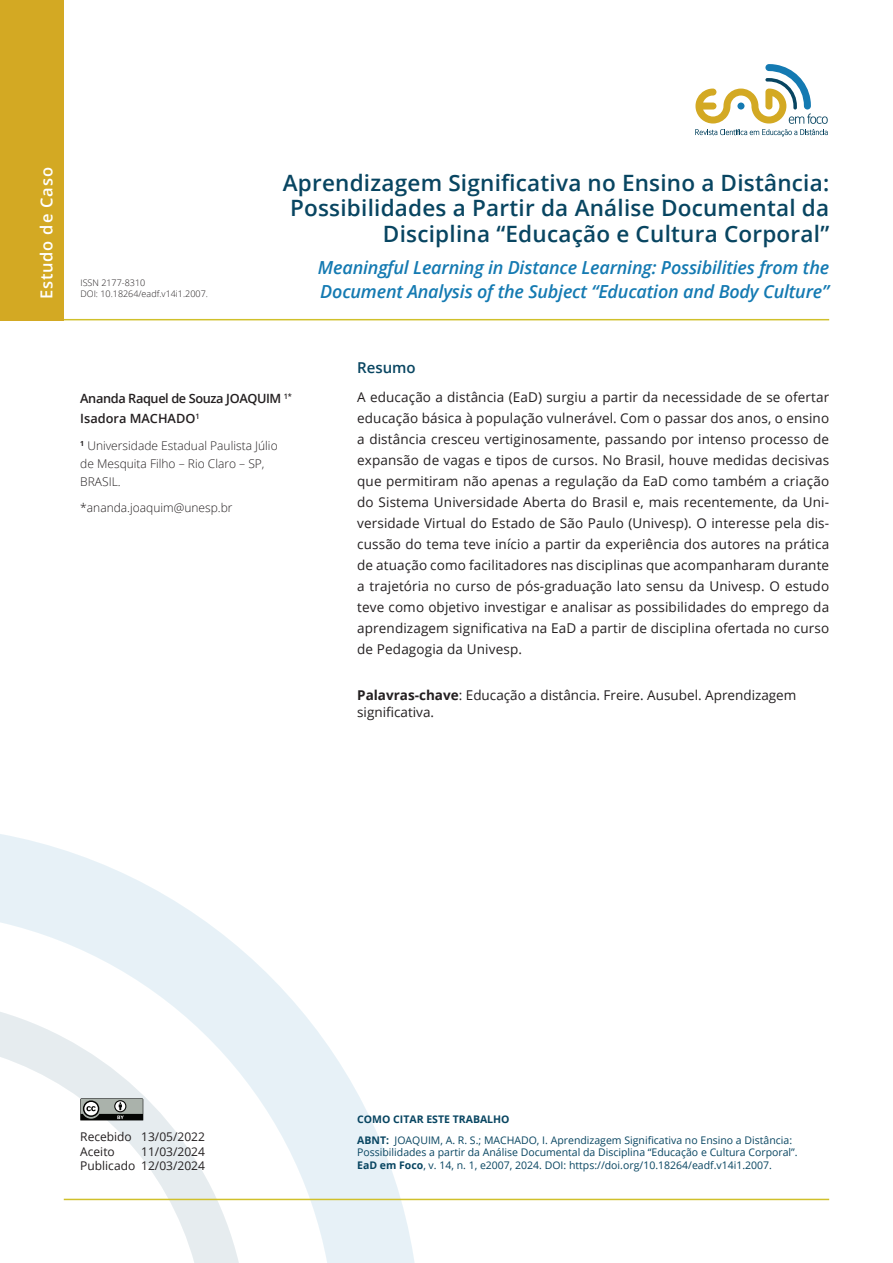
<style>
.page{position:relative;width:893px;height:1263px;background:#fff}
.page>*{position:absolute;margin:0;border:0;box-sizing:border-box;transform-origin:0 0}
.titulo_artigo{font:600 22.5px/25.5px "Open Sans";letter-spacing:.01em;color:#084561;text-align:right}
.titulo_artigo_inglês{font:italic 600 18px "Open Sans";letter-spacing:-.01em;color:#147ab2}
.Seção{font:600 16.5px "Open Sans";letter-spacing:.05em;color:#fff}
.Resumo{font:600 15px "Open Sans";color:#084561}
.texto_resumo{font:13.5px/21px "Open Sans";letter-spacing:.01em;color:#231f20;text-align:justify}
.palavras_chave{font:13.5px/16.2px "Open Sans";color:#231f20}
.Autor{font:600 12.75px "Open Sans";letter-spacing:-.03em;color:#231f20}
.Autor-2{font:600 12.75px "Open Sans";color:#231f20}
.creditos_autores{font:300 12px/18px "Open Sans";color:#231f20}
.t1{font:12px/14.4px "Open Sans";color:#231f20}
.t2{font:10.5px/21.1px "Open Sans";color:#084561}
.t3{font:300 9px/10.8px "Open Sans";color:#231f20}
.s1{font-weight:700}
</style>
<div class="page">
<hr style="left:0;top:319px;width:829px;height:1px;background:#d0c02b">
<svg style="left:0;top:834px;width:415px;height:429px"></svg>
<hr style="left:64px;top:1199px;width:765px;height:1px;background:#d0c02b">
<div style="left:0;top:0;width:64px;height:320px;background:#d3a923"></div>
<svg style="left:80px;top:1098px;width:69px;height:28px;background:#969a97"></svg>
<svg style="left:695px;top:64px;width:133px;height:72px"></svg>
<p class="Seção" style="left:35px;top:299px;width:133px;rotate:-90deg">Estudo de Caso</p>
<p class="t3" style="left:80px;top:277px;width:129px">ISSN 2177-8310<br>DOI: 10.18264/eadf.v14i1.2007.</p>
<p class="titulo_artigo" style="left:283px;top:169px;width:548px">Aprendizagem Significativa no Ensino a Distância:<br>Possibilidades a Partir da Análise Documental da<br>Disciplina “Educação e Cultura Corporal”</p>
<p class="titulo_artigo_inglês" style="left:318px;top:255px;width:513px">Meaningful Learning in Distance Learning: Possibilities from the</p>
<p class="titulo_artigo_inglês" style="left:320px;top:279px;width:510px">Document Analysis of the Subject “Education and Body Culture”</p>
<p class="Autor" style="left:80px;top:390px;width:213px">Ananda Raquel de Souza JOAQUIM <sup>1*</sup></p>
<p class="Autor-2" style="left:80px;top:410px;width:121px">Isadora MACHADO<sup>1</sup></p>
<p class="creditos_autores" style="left:80px;top:436px;width:199px"><sup>1</sup> Universidade Estadual Paulista Júlio de Mesquita Filho – Rio Claro – SP,<br>BRASIL.</p>
<p class="creditos_autores" style="left:80px;top:498px;width:154px">*ananda.joaquim@unesp.br</p>
<p class="Resumo" style="left:357px;top:357px;width:60px">Resumo</p>
<p class="texto_resumo" style="left:357px;top:387px;width:473px">A educação a distância (EaD) surgiu a partir da necessidade de se ofertar educação básica à população vulnerável. Com o passar dos anos, o ensino a distância cresceu vertiginosamente, passando por intenso processo de expansão de vagas e tipos de cursos. No Brasil, houve medidas decisivas que permitiram não apenas a regulação da EaD como também a criação do Sistema Universidade Aberta do Brasil e, mais recentemente, da Uni&shy;versidade Virtual do Estado de São Paulo (Univesp). O interesse pela dis&shy;cussão do tema teve início a partir da experiência dos autores na prática de atuação como facilitadores nas disciplinas que acompanharam durante a trajetória no curso de pós-graduação lato sensu da Univesp. O estudo teve como objetivo investigar e analisar as possibilidades do emprego da aprendizagem significativa na EaD a partir de disciplina ofertada no curso de Pedagogia da Univesp.</p>
<p class="palavras_chave" style="left:357px;top:687px;width:441px"><span class="s1">Palavras-chave</span>: Educação a distância. Freire. Ausubel. Aprendizagem significativa.</p>
<p class="t1" style="left:80px;top:1129px;width:126px">Recebido 13/05/2022<br>Aceito</p>
<p class="t1" style="left:80px;top:1144px;width:126px;text-align:right">11/03/2024<br>Publicado 12/03/2024</p>
<p class="t2" style="left:357px;top:1108px;width:436px"><span class="s1">COMO CITAR ESTE TRABALHO<br>ABNT:</span> JOAQUIM, A. R. S.; MACHADO, I. Aprendizagem Significativa no Ensino a Distância:</p>
<p class="t2" style="left:357px;top:1146px;width:442px;line-height:12.6px">Possibilidades a partir da Análise Documental da Disciplina “Educação e Cultura Corporal”.<br><span class="s1">EaD em Foco</span>, v. 14, n. 1, e2007, 2024. DOI: https://doi.org/10.18264/eadf.v14i1.2007.</p>
</div>
